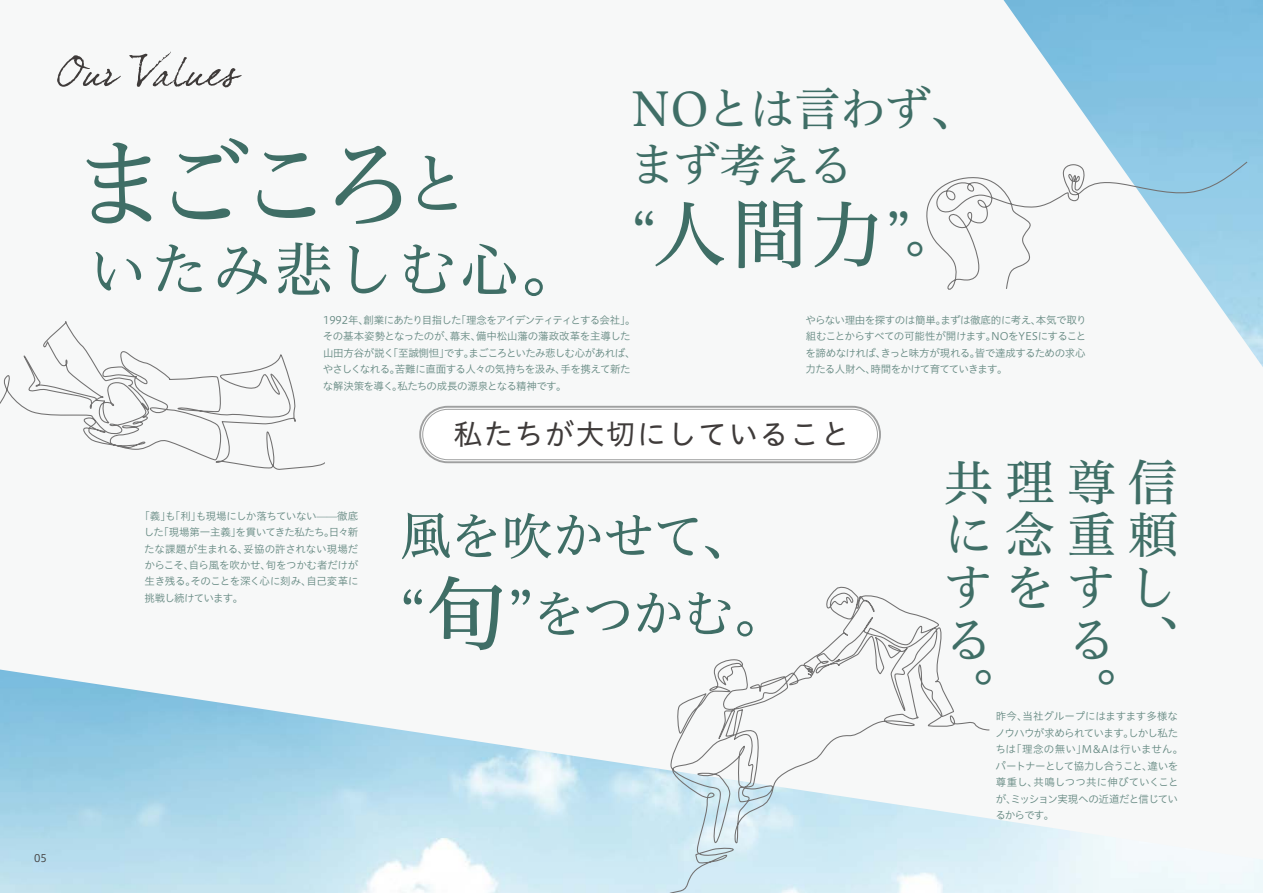
<style>
.page{position:relative;width:1263px;height:893px;background:#f7f8f8}
.page>*{position:absolute;margin:0;border:0;box-sizing:border-box;transform-origin:0 0}
.t1{font:96.15px "Hiragino UD Serif Std N W4";color:#3f6e66}
.t2{font:59.55px "Hiragino UD Serif Std N W4";letter-spacing:.04em;color:#3f6e66}
.t3{font:51.3px/77.8px "Hiragino UD Serif Std N W4";letter-spacing:-.01em;color:#3f6e66}
.t4{font:49.5px/52.5px "Hiragino UD Serif Std N W4";color:#3f6e66}
.t5{font:46.35px/55.9px "Hiragino UD Serif Std N W4";letter-spacing:-.04em;color:#3f6e66}
.t6{font:28.8px "Hiragino UD Sans Std N W4";letter-spacing:.06em;color:#3f3b3a}
.t7{font:10.5px/16.5px "Hiragino UD Sans Std N W3";letter-spacing:-.04em;color:#648881}
.t8{font:10.5px "Hiragino UD Sans Std N W3";color:#3f3b3a}
.s1{font-size:68.4px}
.s2{font-size:74.55px}
.s3{font-size:81.45px}
</style>
<div class="page">
<img style="left:1003px;top:0;width:260px;height:367px">
<img style="left:0;top:669px;width:1093px;height:224px">
<svg style="left:926px;top:160px;width:322px;height:131px"></svg>
<svg style="left:0;top:321px;width:325px;height:149px"></svg>
<svg style="left:621px;top:586px;width:369px;height:307px"></svg>
<div style="left:421px;top:408px;width:458px;height:53px;background:#fff;border-radius:27px"></div>
<div style="left:419px;top:406px;width:462px;height:57px;border:2px solid #9fa0a0;border-radius:28px"></div>
<div style="left:422px;top:409px;width:456px;height:51px;border:1px solid #9fa0a0;border-radius:25px"></div>
<svg style="left:57px;top:52px;width:184px;height:35px"></svg>
<p class="t8" style="left:34px;top:850px;width:14px">05</p>
<h1 class="t1" style="left:72px;top:111px;width:401px">まごころ<span class="s1">と</span></h1>
<h2 class="t2" style="left:88px;top:224px;width:495px">いたみ悲しむ心。</h2>
<h3 class="t5" style="left:630px;top:78px;width:349px">NOとは言わず、まず考える</h3>
<h3 class="t4" style="left:631px;top:206px;width:325px">“<span class="s2">人間力</span>”。</h3>
<p class="t7" style="left:323px;top:311px;width:314px">1992年、創業にあたり目指した「理念をアイデンティティとする会社」。その基本姿勢となったのが、幕末、備中松山藩の藩政改革を主導した山田方谷が説く「至誠惻怛」です。まごころといたみ悲しむ心があれば、やさしくなれる。苦難に直面する人々の気持ちを汲み、手を携えて新たな解決策を導く。私たちの成長の源泉となる精神です。</p>
<p class="t7" style="left:805px;top:311px;width:282px;text-align:justify">やらない理由を探すのは簡単。まずは徹底的に考え、本気で取り組むことからすべての可能性が開けます。NOをYESにすることを諦めなければ、きっと味方が現れる。皆で達成するための求心力たる人財へ、時間をかけて育てていきます。</p>
<p class="t7" style="left:144px;top:507px;width:216px;text-align:justify;text-indent:-5px">「義」も「利」も現場にしか落ちていない——徹底した「現場第一主義」を貫いてきた私たち。日々新たな課題が生まれる、妥協の許されない現場だからこそ、自ら風を吹かせ、旬をつかむ者だけが生き残る。そのことを深く心に刻み、自己変革に挑戦し続けています。</p>
<h3 class="t6" style="left:453px;top:412px;width:397px">私たちが大切にしていること</h3>
<h3 class="t3" style="left:400px;top:494px;width:388px">風を吹かせて、“<span class="s3">旬</span>”をつかむ。</h3>
<h3 class="t4" style="left:944px;top:453px;width:235px">共理尊信に念重頼すをすしる<br>。</h3>
<h3 class="t4" style="left:1067px;top:610px;width:110px">る、。</h3>
<p class="t7" style="left:995px;top:708px;width:189px">昨今、当社グループにはますます多様なノウハウが求められています。しかし私たちは「理念の無い」M&amp;Aは行いません。パートナーとして協力し合うこと、違いを尊重し、共鳴しつつ共に伸びていくことが、ミッション実現への近道だと信じているからです。</p>
</div>
